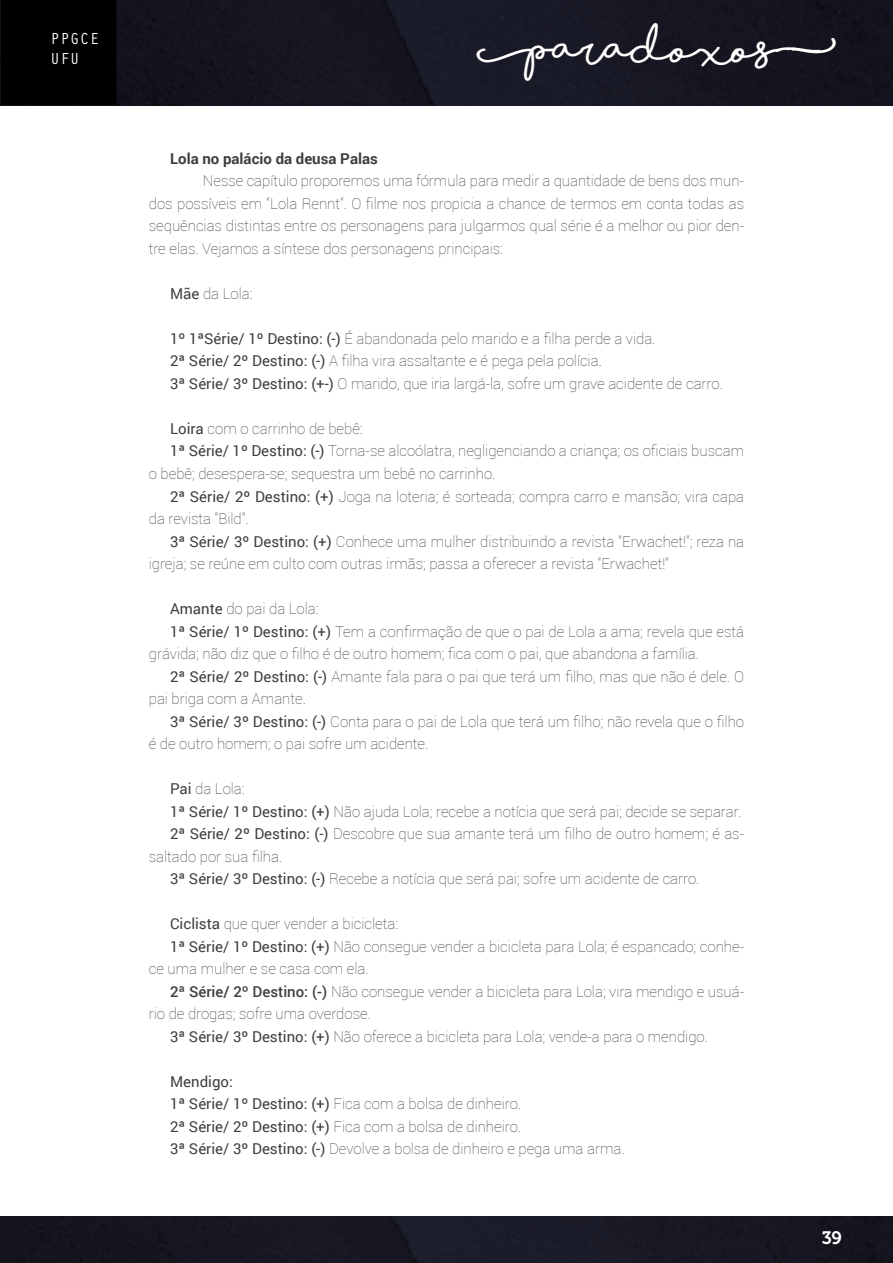
<style>
.page{position:relative;width:893px;height:1263px;background:#fff}
.page>*{position:absolute;margin:0;border:0;box-sizing:border-box;transform-origin:0 0}
.t1{font:700 42px "Shorelines Script";color:#fff}
.t2{font:18px "Museo 700";color:#fff}
.t3{font:16.5px/19.8px "Orator Std";color:#fff}
.Texto{font:100 15px/22.5px "Roboto";color:#3e3e3f}
.Texto-2{font:700 15px "Roboto";color:#3e3e3f}
.Texto-3{font:15px "Roboto";color:#3e3e3f}
.s1{font-weight:400}
.s2{font-weight:500}
</style>
<div class="page">
<img style="left:0;top:1217px;width:893px;height:46px">
<div style="left:0;top:0;width:893px;height:105px;background:#151621"></div>
<div style="left:1px;top:0;width:115px;height:105px;background:#000"></div>
<p class="t3" style="left:50px;top:28px;width:51px">PPGCE<br>UFU</p>
<h1 class="t1" style="left:477px;top:32px;width:361px">[Paradoxos]</h1>
<p class="Texto-2" style="left:170px;top:148px;width:209px">Lola no palácio da deusa Palas</p>
<p class="Texto" style="left:149px;top:169px;width:597px;text-align:justify;text-indent:54px">Nesse capítulo proporemos uma fórmula para medir a quantidade de bens dos mun&shy;dos possíveis em “Lola Rennt”. O filme nos propicia a chance de termos em conta todas as sequências distintas entre os personagens para julgarmos qual série é a melhor ou pior den&shy;tre elas. Vejamos a síntese dos personagens principais:</p>
<p class="Texto" style="left:170px;top:282px;width:84px"><span class="s1">Mãe</span> da Lola:</p>
<p class="Texto" style="left:170px;top:327px;width:487px"><span class="s1">1º 1ªSérie/ 1º Destino: (-)</span> É abandonada pelo marido e a filha perde a vida.</p>
<p class="Texto" style="left:170px;top:349px;width:433px"><span class="s1">2ª Série/ 2º Destino: (-)</span> A filha vira assaltante e é pega pela polícia.</p>
<p class="Texto" style="left:170px;top:372px;width:554px"><span class="s1">3ª Série/ 3º Destino: (+-)</span> O marido, que iria largá-la, sofre um grave acidente de carro.</p>
<p class="Texto" style="left:170px;top:417px;width:194px"><span class="s1">Loira</span> com o carrinho de bebê:</p>
<p class="Texto" style="left:149px;top:439px;width:597px;text-indent:21px"><span class="s1">1ª Série/ 1º Destino: (-)</span> Torna-se alcoólatra, negligenciando a criança; os oficiais buscam o bebê; desespera-se; sequestra um bebê no carrinho.</p>
<p class="Texto" style="left:149px;top:484px;width:597px;text-indent:21px"><span class="s1">2ª Série/ 2º Destino: (+)</span> Joga na loteria; é sorteada; compra carro e mansão; vira capa da revista “Bild”.</p>
<p class="Texto" style="left:149px;top:529px;width:597px;text-indent:21px"><span class="s1">3ª Série/ 3º Destino: (+)</span> Conhece uma mulher distribuindo a revista “Erwachet!”; reza na igreja; se reúne em culto com outras irmãs; passa a oferecer a revista “Erwachet!”</p>
<p class="Texto" style="left:170px;top:597px;width:150px"><span class="s1">Amante</span> do pai da Lola:</p>
<p class="Texto" style="left:149px;top:619px;width:597px;text-indent:21px"><span class="s1">1ª Série/ 1º Destino: (+)</span> Tem a confirmação de que o pai de Lola a ama; revela que está grávida; não diz que o filho é de outro homem; fica com o pai, que abandona a família.</p>
<p class="Texto" style="left:149px;top:664px;width:597px;text-indent:21px"><span class="s1">2ª Série/ 2º Destino: (-)</span> Amante fala para o pai que terá um filho, mas que não é dele. O pai briga com a Amante.</p>
<p class="Texto" style="left:149px;top:709px;width:597px;text-indent:21px"><span class="s1">3ª Série/ 3º Destino: (-)</span> Conta para o pai de Lola que terá um filho; não revela que o filho é de outro homem; o pai sofre um acidente.</p>
<p class="Texto" style="left:170px;top:777px;width:76px"><span class="s1">Pai</span> da Lola:</p>
<p class="Texto" style="left:170px;top:799px;width:573px"><span class="s1">1ª Série/ 1º Destino: (+)</span> Não ajuda Lola; recebe a notícia que será pai; decide se separar.</p>
<p class="Texto" style="left:149px;top:822px;width:597px;text-indent:21px"><span class="s1">2ª Série/ 2º Destino: (-)</span> Descobre que sua amante terá um filho de outro homem; é as&shy;saltado por sua filha.</p>
<p class="Texto" style="left:170px;top:867px;width:531px"><span class="s1">3ª Série/ 3º Destino: (-)</span> Recebe a notícia que será pai; sofre um acidente de carro.</p>
<p class="Texto" style="left:170px;top:912px;width:229px"><span class="s1">Ciclista</span> que quer vender a bicicleta:</p>
<p class="Texto" style="left:149px;top:934px;width:597px;text-indent:21px"><span class="s1">1ª Série/ 1º Destino: (+)</span> Não consegue vender a bicicleta para Lola; é espancado; conhe&shy;ce uma mulher e se casa com ela.</p>
<p class="Texto" style="left:149px;top:979px;width:597px;text-indent:21px"><span class="s2">2ª Série/ 2º Destino: (-)</span> Não consegue vender a bicicleta para Lola; vira mendigo e usuá&shy;rio de drogas; sofre uma overdose.</p>
<p class="Texto" style="left:170px;top:1024px;width:539px"><span class="s1">3ª Série/ 3º Destino: (+)</span> Não oferece a bicicleta para Lola; vende-a para o mendigo.</p>
<p class="Texto-3" style="left:170px;top:1071px;width:64px">Mendigo:</p>
<p class="Texto" style="left:170px;top:1092px;width:353px"><span class="s1">1ª Série/ 1º Destino: (+)</span> Fica com a bolsa de dinheiro.</p>
<p class="Texto" style="left:170px;top:1114px;width:353px"><span class="s1">2ª Série/ 2º Destino: (+)</span> Fica com a bolsa de dinheiro.</p>
<p class="Texto" style="left:170px;top:1137px;width:456px"><span class="s1">3ª Série/ 3º Destino: (-)</span> Devolve a bolsa de dinheiro e pega uma arma.</p>
<p class="t2" style="left:822px;top:1227px;width:22px">39</p>
</div>
